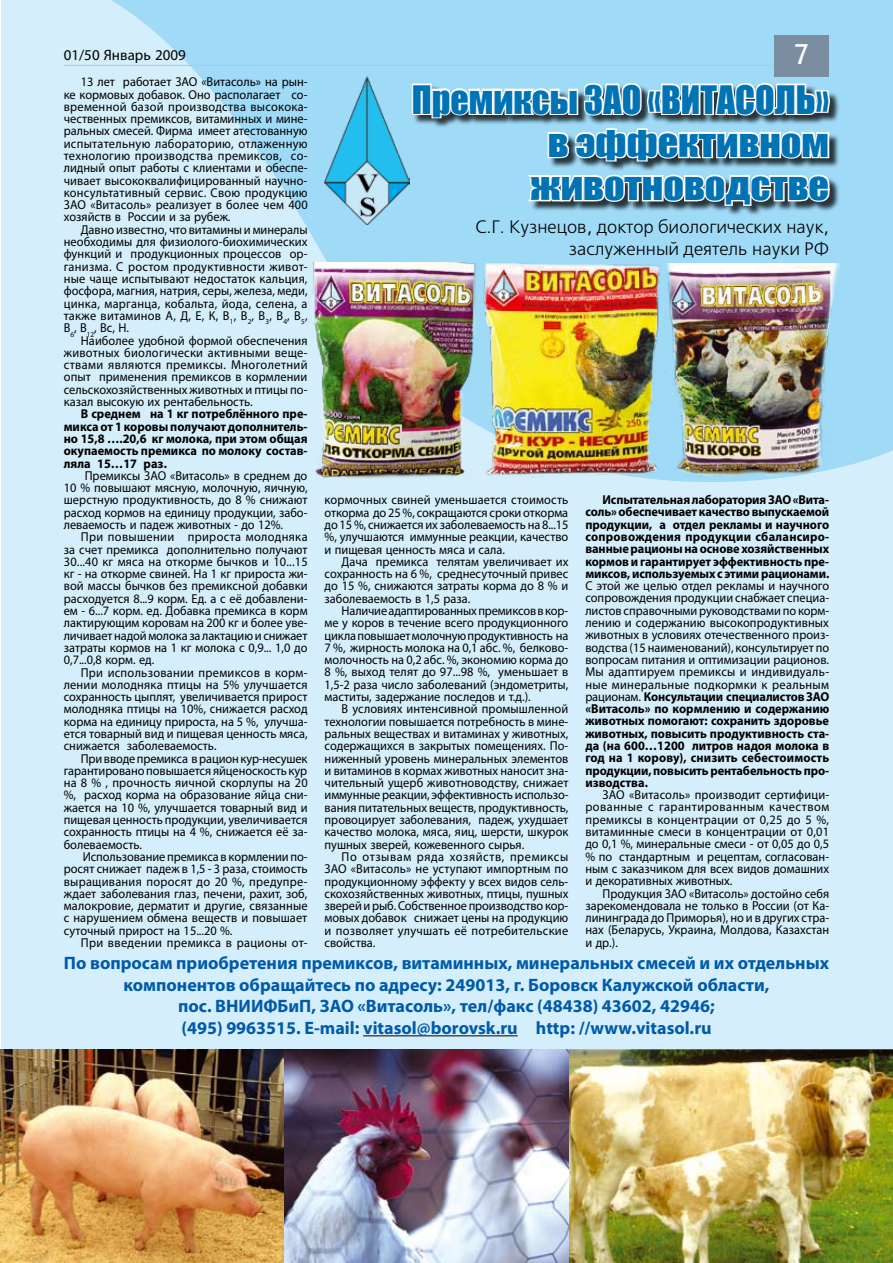
<style>
.page{position:relative;width:893px;height:1263px;background:#fff}
.page>*{position:absolute;margin:0;border:0;box-sizing:border-box;transform-origin:0 0}
.t1{font:36px/43.2px "Impact";color:#0073b5;text-align:right}
.t2{font:700 27px "Bell Gothic BT";color:#fff}
.t3{font:700 18px/21.6px "Myriad Pro";color:#005aa9;text-align:center}
.t4{font:18px/21.6px "Free Set C";color:#000;text-align:right}
.t5{font:15px "Myriad Pro";color:#000}
.t6{font:12.9px/12.3px "Myriad Pro";color:#000;text-align:justify;scale:.96 1}
.t7{font:700 12.9px/12.3px "Myriad Pro";color:#000;text-align:justify;scale:.96 1}
.t8{font:12.9px "Myriad Pro";letter-spacing:.025em;color:#000;scale:.96 1}
.s1{font-weight:700}
</style>
<div class="page">
<div style="left:2px;top:0;width:891px;height:1263px;background:#d4eefb"></div>
<svg style="left:1px;top:0;width:892px;height:579px"></svg>
<hr style="left:64px;top:65px;width:719px;height:1px;background:#aac7e7">
<div style="left:775px;top:35px;width:54px;height:42px;background:#7b8da1"></div>
<div style="left:413px;top:85px;width:480px;height:166px;background:#000;opacity:.75"></div>
<svg style="left:410px;top:64px;width:422px;height:99px;background:#9ebece"></svg>
<svg style="left:525px;top:172px;width:307px;height:35px;background:#9eb0b9"></svg>
<img style="left:568px;top:1049px;width:325px;height:214px">
<img style="left:284px;top:1049px;width:284px;height:214px">
<img style="left:477px;top:247px;width:187px;height:237px">
<img style="left:665px;top:263px;width:174px;height:216px">
<img style="left:308px;top:263px;width:173px;height:221px">
<hr style="left:363px;top:1035px;width:155px;height:1px;background:#000">
<img style="left:325px;top:77px;width:84px;height:148px">
<img style="left:0;top:1049px;width:284px;height:214px">
<p class="t5" style="left:64px;top:45px;width:124px">01/50 Январь 2009</p>
<h2 class="t2" style="left:794px;top:36px;width:37px">7 <sup>7</sup></h2>
<h1 class="t1" style="left:412px;top:77px;width:419px">Премиксы ЗАО «ВИТАСОЛЬ» в эффективном животноводстве</h1>
<h3 class="t4" style="left:475px;top:217px;width:355px">С.Г. Кузнецов, доктор биологических наук, заслуженный деятель науки РФ</h3>
<p class="t6" style="left:64px;top:76px;width:256px;text-indent:17px">13 лет работает ЗАО «Витасоль» на рын&shy;ке кормовых добавок. Оно располагает со&shy;временной базой производства высокока&shy;чественных премиксов, витаминных и мине&shy;ральных смесей. Фирма имеет атестованную испытательную лабораторию, отлаженную технологию производства премиксов, со&shy;лидный опыт работы с клиентами и обеспе&shy;чивает высококвалифицированный научно&shy;консультативный сервис. Свою продукцию ЗАО «Витасоль» реализует в более чем 400 хозяйств в России и за рубеж.</p>
<p class="t6" style="left:64px;top:223px;width:256px;text-indent:17px">Давно известно, что витамины и минералы необходимы для физиолого-биохимических функций и продукционных процессов ор&shy;ганизма. С ростом продуктивности живот&shy;ные чаще испытывают недостаток кальция, фосфора, магния, натрия, серы, железа, меди, цинка, марганца, кобальта, йода, селена, а также витаминов А, Д, Е, К, В<sub>1</sub>, В<sub>2</sub>, В<sub>3</sub>, В<sub>4</sub>, В<sub>5</sub>, В<sub>6</sub>, В<sub>12</sub>, Bс, H.</p>
<p class="t6" style="left:64px;top:334px;width:256px;text-indent:17px">Наиболее удобной формой обеспечения животных биологически активными веще&shy;ствами являются премиксы. Многолетний опыт применения премиксов в кормлении сельскохозяйственных животных и птицы по&shy;казал высокую их рентабельность.</p>
<p class="t7" style="left:64px;top:407px;width:255px;text-indent:17px">В среднем на 1 кг потреблённого пре&shy;микса от 1 коровы получают дополнитель&shy;но 15,8 ….20,6 кг молока, при этом общая окупаемость премикса по молоку состав&shy;ляла 15…17 раз.</p>
<p class="t6" style="left:64px;top:469px;width:256px;text-indent:21px">Премиксы ЗАО «Витасоль» в среднем до 10 % повышают мясную, молочную, яичную, шерстную продуктивность, до 8 % снижают расход кормов на единицу продукции, забо&shy;леваемость и падеж животных - до 12%.</p>
<p class="t6" style="left:64px;top:531px;width:256px;text-indent:17px">При повышении прироста молодняка за счет премикса дополнительно получают 30...40 кг мяса на откорме бычков и 10...15 кг - на откорме свиней. На 1 кг прироста жи&shy;вой массы бычков без премиксной добавки расходуется 8...9 корм. Ед. а с её добавлени&shy;ем - 6...7 корм. ед. Добавка премикса в корм лактирующим коровам на 200 кг и более уве&shy;личивает надой молока за лактацию и снижает затраты кормов на 1 кг молока с 0,9... 1,0 до 0,7...0,8 корм. ед.</p>
<p class="t6" style="left:64px;top:666px;width:256px;text-indent:17px">При использовании премиксов в корм&shy;лении молодняка птицы на 5% улучшается сохранность цыплят, увеличивается прирост молодняка птицы на 10%, снижается расход корма на единицу прироста, на 5 %, улучша&shy;ется товарный вид и пищевая ценность мяса, снижается заболеваемость.</p>
<p class="t6" style="left:64px;top:752px;width:256px;text-indent:17px">При вводе премикса в рацион кур-несушек гарантировано повышается яйценоскость кур на 8 % , прочность яичной скорлупы на 20 %, расход корма на образование яйца сни&shy;жается на 10 %, улучшается товарный вид и пищевая ценность продукции, увеличивается сохранность птицы на 4 %, снижается её за&shy;болеваемость.</p>
<p class="t6" style="left:64px;top:850px;width:256px;text-indent:19px">Использование премикса в кормлении по&shy;росят снижает падеж в 1,5 - 3 раза, стоимость выращивания поросят до 20 %, предупре&shy;ждает заболевания глаз, печени, рахит, зоб, малокровие, дерматит и другие, связанные с нарушением обмена веществ и повышает суточный прирост на 15...20 %.</p>
<p class="t8" style="left:81px;top:935px;width:238px">При введении премикса в рационы от-</p>
<p class="t7" style="left:585px;top:493px;width:256px;text-indent:17px">Испытательная лаборатория ЗАО «Вита&shy;соль» обеспечивает качество выпускаемой продукции, а отдел рекламы и научного сопровождения продукции сбалансиро&shy;ванные рационы на основе хозяйственных кормов и гарантирует эффективность пре&shy;миксов, используемых с этими рационами.</p>
<p class="t6" style="left:585px;top:579px;width:256px">С этой же целью отдел рекламы и научного сопровождения продукции снабжает специа&shy;листов справочными руководствами по корм&shy;лению и содержанию высокопродуктивных животных в условиях отечественного произ&shy;водства (15 наименований), консультирует по вопросам питания и оптимизации рационов.<br>Мы адаптируем премиксы и индивидуаль&shy;ные минеральные подкормки к реальным рационам. <span class="s1">Консультации специалистов ЗАО «Витасоль» по кормлению и содержанию животных помогают: сохранить здоровье животных, повысить продуктивность ста&shy;да (на 600…1200 литров надоя молока в год на 1 корову), снизить себестоимость продукции, повысить рентабельность про&shy;изводства.</span></p>
<p class="t6" style="left:585px;top:788px;width:256px;text-indent:17px">ЗАО «Витасоль» производит сертифици&shy;рованные с гарантированным качеством премиксы в концентрации от 0,25 до 5 %, витаминные смеси в концентрации от 0,01 до 0,1 %, минеральные смеси - от 0,05 до 0,5 % по стандартным и рецептам, согласован&shy;ным с заказчиком для всех видов домашних и декоративных животных.</p>
<p class="t6" style="left:585px;top:887px;width:256px;text-indent:17px">Продукция ЗАО «Витасоль» достойно себя зарекомендовала не только в России (от Ка&shy;лининграда до Приморья), но и в других стра&shy;нах (Беларусь, Украина, Молдова, Казахстан и др.).</p>
<p class="t3" style="left:64px;top:952px;width:767px">По вопросам приобретения премиксов, витаминных, минеральных смесей и их отдельных компонентов обращайтесь по адресу: 249013, г. Боровск Калужской области,<br>пос. ВНИИФБиП, ЗАО «Витасоль», тел/факс (48438) 43602, 42946;<br>(495) 9963515. Е-mail: vitasol@borovsk.ru http: //www.vitasol.ru</p>
<p class="t6" style="left:325px;top:494px;width:256px">кормочных свиней уменьшается стоимость откорма до 25 %, сокращаются сроки откорма до 15 %, снижается их заболеваемость на 8...15 %, улучшаются иммунные реакции, качество и пищевая ценность мяса и сала.</p>
<p class="t6" style="left:325px;top:555px;width:256px;text-indent:17px">Дача премикса телятам увеличивает их сохранность на 6 %, среднесуточный привес до 15 %, снижаются затраты корма до 8 % и заболеваемость в 1,5 раза.</p>
<p class="t6" style="left:325px;top:604px;width:256px;text-indent:17px">Наличие адаптированных премиксов в кор&shy;ме у коров в течение всего продукционного цикла повышает молочную продуктивность на 7 %, жирность молока на 0,1 абс. %, белково&shy;молочность на 0,2 абс. %, экономию корма до 8 %, выход телят до 97...98 %, уменьшает в 1,5-2 раза число заболеваний (эндометриты, маститы, задержание последов и т.д.).</p>
<p class="t6" style="left:325px;top:703px;width:256px;text-indent:17px">В условиях интенсивной промышленной технологии повышается потребность в мине&shy;ральных веществах и витаминах у животных, содержащихся в закрытых помещениях. По&shy;ниженный уровень минеральных элементов и витаминов в кормах животных наносит зна&shy;чительный ущерб животноводству, снижает иммунные реакции, эффективность использо&shy;вания питательных веществ, продуктивность, провоцирует заболевания, падеж, ухудшает качество молока, мяса, яиц, шерсти, шкурок пушных зверей, кожевенного сырья.</p>
<p class="t6" style="left:325px;top:850px;width:255px;text-indent:17px">По отзывам ряда хозяйств, премиксы ЗАО «Витасоль» не уступают импортным по продукционному эффекту у всех видов сель&shy;скохозяйственных животных, птицы, пушных зверей и рыб. Собственное производство кор&shy;мовых добавок снижает цены на продукцию и позволяет улучшать её потребительские свойства.</p>
</div>
